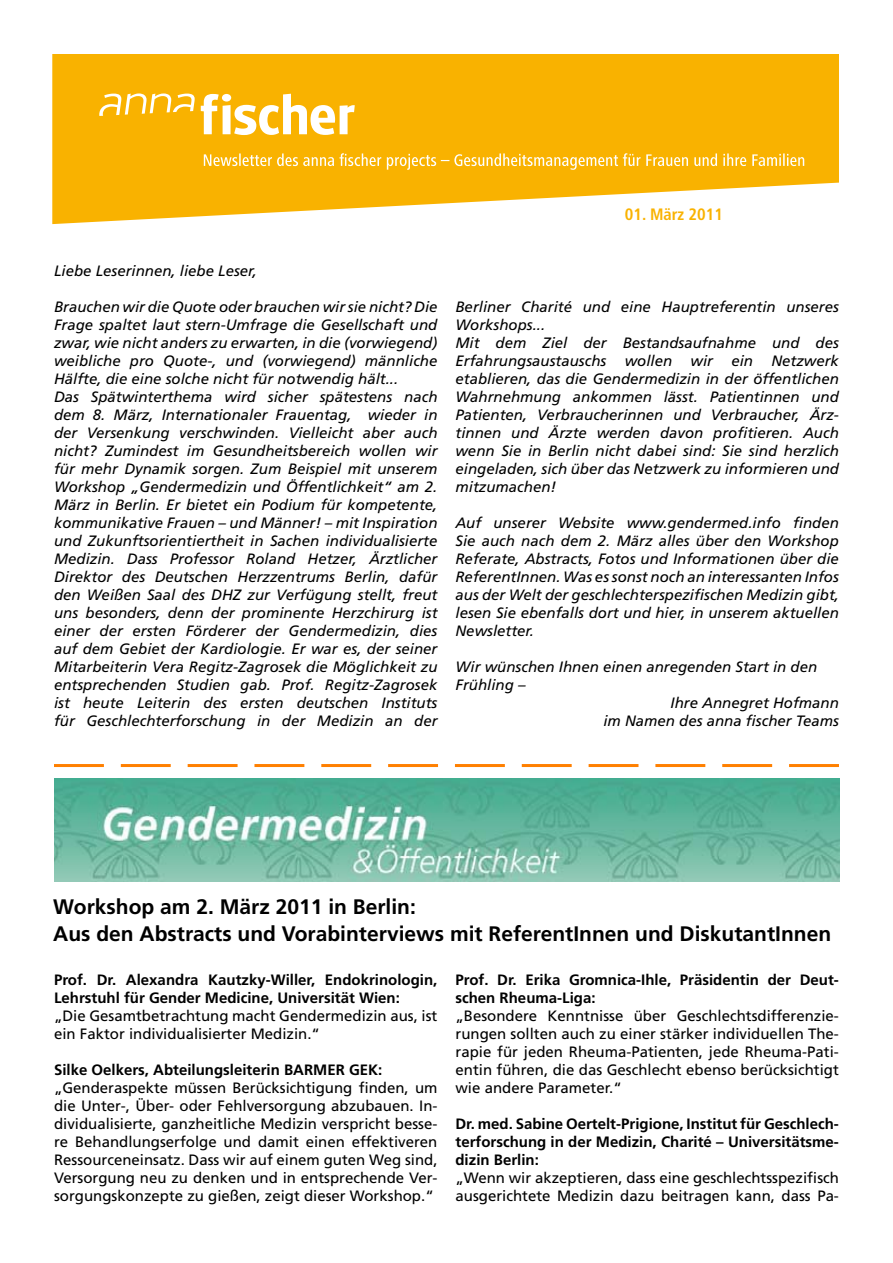
<style>
.page{position:relative;width:893px;height:1263px;background:#fff}
.page>*{position:absolute;margin:0;border:0;box-sizing:border-box;transform-origin:0 0}
.t1{font:700 21px/27px "Frutiger";color:#000}
.t2{font:700 condensed 16.5px "Frutiger";color:#f9b200}
.t3{font:italic 15px/18px "Frutiger";color:#000}
.t4{font:15px/18px "Frutiger";color:#000}
.t5{font:700 15px/18px "Frutiger";color:#000}
</style>
<div class="page">
<svg style="left:52px;top:54px;width:787px;height:170px;background:#f9bc24"></svg>
<svg style="left:201px;top:94px;width:154px;height:41px"></svg>
<svg style="left:99px;top:93px;width:96px;height:23px"></svg>
<svg style="left:204px;top:153px;width:600px;height:17px;background:#fac032"></svg>
<svg style="left:54px;top:764px;width:785px;height:3px"></svg>
<img style="left:54px;top:779px;width:786px;height:102px">
<p class="t2" style="left:625px;top:204px;width:99px">01. März 2011</p>
<p class="t3" style="left:54px;top:261px;width:204px">Liebe Leserinnen, liebe Leser,</p>
<p class="t3" style="left:54px;top:297px;width:385px">Brauchen wir die Quote oder brauchen wir sie nicht? Die Frage spaltet laut stern-Umfrage die Gesellschaft und zwar, wie nicht anders zu erwarten, in die (vorwiegend) weibliche pro Quote-, und (vorwiegend) männliche Hälfte, die eine solche nicht für notwendig hält...<br>Das Spätwinterthema wird sicher spätestens nach dem 8. März, Internationaler Frauentag, wieder in der Versenkung verschwinden. Vielleicht aber auch nicht? Zumindest im Gesundheitsbereich wollen wir für mehr Dynamik sorgen. Zum Beispiel mit unserem Workshop „Gendermedizin und Öffentlichkeit“ am 2.<br>März in Berlin. Er bietet ein Podium für kompetente, kommunikative Frauen – und Männer! – mit Inspiration und Zukunftsorientiertheit in Sachen individualisierte Medizin. Dass Professor Roland Hetzer, Ärztlicher Direktor des Deutschen Herzzentrums Berlin, dafür den Weißen Saal des DHZ zur Verfügung stellt, freut uns besonders, denn der prominente Herzchirurg ist einer der ersten Förderer der Gendermedizin, dies auf dem Gebiet der Kardiologie. Er war es, der seiner Mitarbeiterin Vera Regitz-Zagrosek die Möglichkeit zu entsprechenden Studien gab. Prof. Regitz-Zagrosek ist heute Leiterin des ersten deutschen Instituts für Geschlechterforschung in der Medizin an der</p>
<p class="t3" style="left:455px;top:297px;width:385px">Berliner Charité und eine Hauptreferentin unseres Workshops...<br>Mit dem Ziel der Bestandsaufnahme und des Erfahrungsaustauschs wollen wir ein Netzwerk etablieren, das die Gendermedizin in der öffentlichen Wahrnehmung ankommen lässt. Patientinnen und Patienten, Verbraucherinnen und Verbraucher, Ärz&shy;tin-nen und Ärzte werden davon profitieren. Auch wenn Sie in Berlin nicht dabei sind: Sie sind herzlich eingeladen, sich über das Netzwerk zu informieren und mitzumachen!</p>
<p class="t3" style="left:455px;top:513px;width:385px;text-align:justify">Auf unserer Website www.gendermed.info finden Sie auch nach dem 2. März alles über den Workshop Referate, Abstracts, Fotos und Informationen über die ReferentInnen. Was es sonst noch an interessanten Infos aus der Welt der geschlechterspezifischen Medizin gibt, lesen Sie ebenfalls dort und hier, in unserem aktuellen Newsletter.</p>
<p class="t3" style="left:455px;top:657px;width:363px">Wir wünschen Ihnen einen anregenden Start in den</p>
<p class="t3" style="left:455px;top:675px;width:72px">Frühling –</p>
<p class="t3" style="left:671px;top:693px;width:170px">Ihre Annegret Hofmann</p>
<p class="t3" style="left:603px;top:711px;width:237px">im Namen des anna fischer Teams</p>
<h1 class="t1" style="left:53px;top:893px;width:779px">Workshop am 2. März 2011 in Berlin:<br>Aus den Abstracts und Vorabinterviews mit ReferentInnen und DiskutantInnen</h1>
<p class="t5" style="left:54px;top:970px;width:385px">Prof. Dr. Alexandra Kautzky-Willer, Endokrinologin,<br>Lehrstuhl für Gender Medicine, Universität Wien:</p>
<p class="t4" style="left:54px;top:1006px;width:385px">„Die Gesamtbetrachtung macht Gendermedizin aus, ist ein Faktor individualisierter Medizin.“</p>
<p class="t5" style="left:54px;top:1060px;width:330px">Silke Oelkers, Abteilungsleiterin BARMER GEK:</p>
<p class="t4" style="left:54px;top:1078px;width:385px;text-align:justify">„Genderaspekte müssen Berücksichtigung finden, um die Unter-, Über- oder Fehlversorgung abzubauen. In&shy;dividualisierte, ganzheitliche Medizin verspricht besse&shy;re Behandlungserfolge und damit einen effektiveren Ressourceneinsatz. Dass wir auf einem guten Weg sind, Versorgung neu zu denken und in entsprechende Ver&shy;sorgungskonzepte zu gießen, zeigt dieser Workshop.“</p>
<p class="t5" style="left:455px;top:971px;width:385px">Prof. Dr. Erika Gromnica-Ihle, Präsidentin der Deut&shy;schen Rheuma-Liga:</p>
<p class="t4" style="left:455px;top:1007px;width:385px;text-align:justify">„Besondere Kenntnisse über Geschlechtsdifferenzie&shy;rungen sollten auch zu einer stärker individuellen The&shy;rapie für jeden Rheuma-Patienten, jede Rheuma-Pati&shy;entin führen, die das Geschlecht ebenso berücksichtigt wie andere Parameter.“</p>
<p class="t5" style="left:455px;top:1115px;width:385px;text-align:justify">Dr. med. Sabine Oertelt-Prigione, Institut für Geschlech&shy;terforschung in der Medizin, Charité – Universitätsme&shy;dizin Berlin:</p>
<p class="t4" style="left:455px;top:1169px;width:385px">„Wenn wir akzeptieren, dass eine geschlechtsspezifisch ausgerichtete Medizin dazu beitragen kann, dass Pa-</p>
</div>
